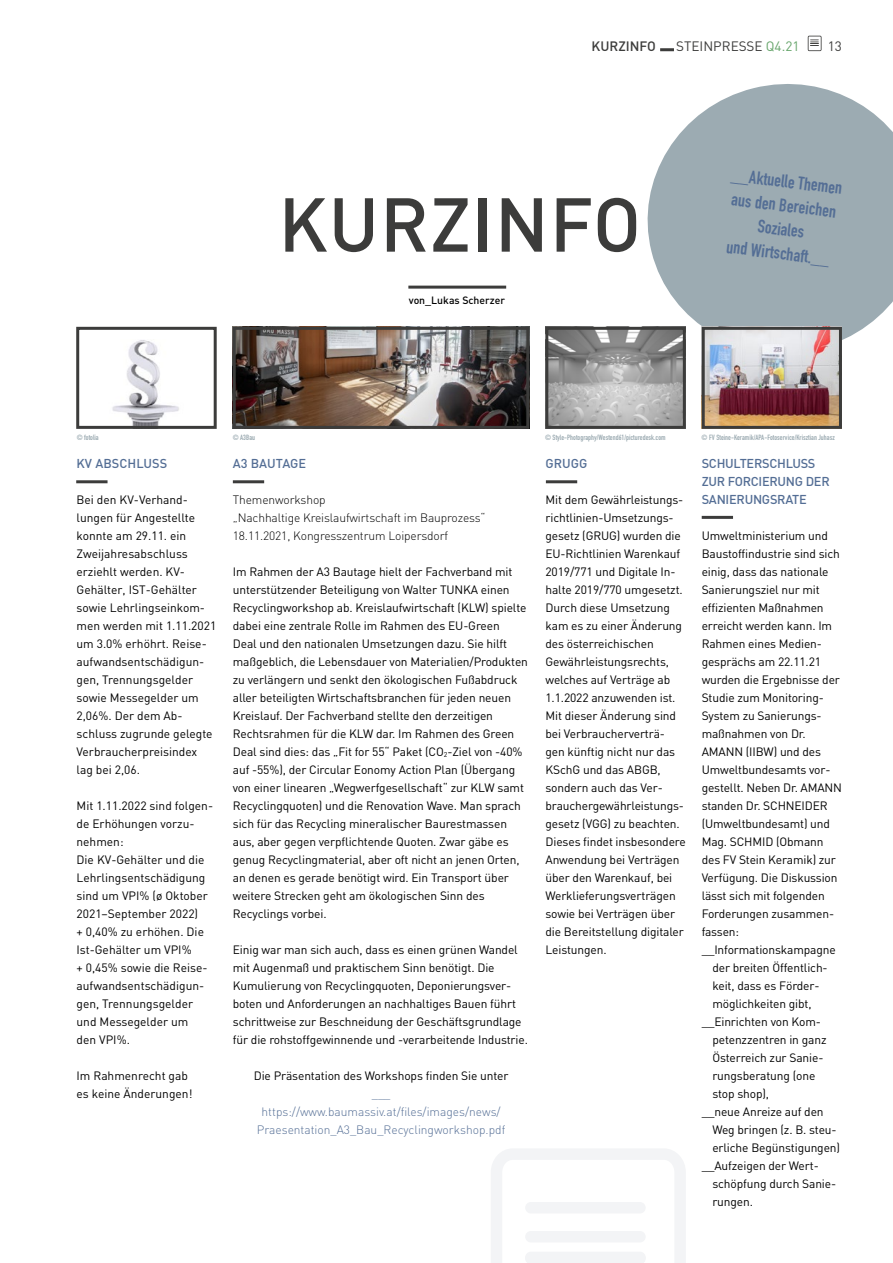
<style>
.page{position:relative;width:893px;height:1263px;background:#fff}
.page>*{position:absolute;margin:0;border:0;box-sizing:border-box;transform-origin:0 0}
.HEADLINE_1{font:500 75px "DIN";letter-spacing:.01em;color:#3c3c3b}
.Bildtext{font:18px/24px "DIN Engschrift";color:#546e95;text-align:center}
.t1{font:13.5px "DIN";color:#3c3c3b}
.t2{font:500 13.5px "DIN";color:#3c3c3b}
.Zwischenheadline{font:500 12.75px/18px "DIN";letter-spacing:-.02em;color:#546e95}
.Zwischenheadline-2{font:500 12.75px "DIN";letter-spacing:.005em;color:#546e95}
.Fließtext_NEU{font:12px/18px "DIN";letter-spacing:-.01em;color:#000}
.Fließtext_NEU-2{font:300 12px/18px "DIN";letter-spacing:-.01em;color:#000}
.Fließtext_NEU-3{font:300 12px/18px "DIN";color:#546e95;text-align:center}
.Fließtext_NEU-4{font:500 10.5px "DIN";color:#000}
.Bildtext-2{font:7.5px "DIN Engschrift";letter-spacing:.005em;color:#9cabb2}
.s1{color:#66a56b}
</style>
<div class="page">
<svg style="left:491px;top:1149px;width:195px;height:114px"></svg>
<div style="left:525px;top:1202px;width:121px;height:11px;background:#f3f4f6;border-radius:6px"></div>
<div style="left:525px;top:1231px;width:121px;height:11px;background:#f3f4f6;border-radius:6px"></div>
<div style="left:525px;top:1252px;width:121px;height:11px;background:#f3f4f6;border-radius:6px"></div>
<svg style="left:634px;top:84px;width:259px;height:283px;fill:#9cabb2"></svg>
<img style="left:112px;top:340px;width:67px;height:85px">
<div style="left:76px;top:327px;width:141px;height:102px;border:3px solid #3c3c3b"></div>
<img style="left:237px;top:331px;width:288px;height:94px">
<div style="left:233px;top:327px;width:296px;height:102px;border:3px solid #3c3c3b"></div>
<img style="left:549px;top:331px;width:133px;height:94px">
<div style="left:545px;top:327px;width:141px;height:102px;border:3px solid #3c3c3b"></div>
<hr style="left:76px;top:480px;width:32px;height:3px;background:#3c3c3b">
<hr style="left:233px;top:480px;width:31px;height:3px;background:#3c3c3b">
<hr style="left:546px;top:480px;width:31px;height:3px;background:#3c3c3b">
<hr style="left:702px;top:516px;width:31px;height:3px;background:#3c3c3b">
<img style="left:706px;top:331px;width:132px;height:94px">
<div style="left:702px;top:327px;width:140px;height:102px;border:3px solid #3c3c3b"></div>
<hr style="left:408px;top:286px;width:98px;height:3px;background:#3c3c3b">
<hr style="left:660px;top:48px;width:14px;height:3px;background:#3c3c3b">
<svg style="left:808px;top:36px;width:13px;height:15px"></svg>
<p class="t2" style="left:592px;top:38px;width:66px">KURZINFO</p>
<p class="t1" style="left:676px;top:38px;width:125px">STEINPRESSE <span class="s1">Q4.21</span></p>
<p class="t1" style="left:828px;top:38px;width:16px">13</p>
<p class="HEADLINE_1" style="left:278px;top:177px;width:364px">KURZINFO</p>
<p class="Fließtext_NEU-4" style="left:409px;top:293px;width:98px">von_Lukas Scherzer</p>
<p class="Bildtext" style="left:733px;top:162px;width:113px;rotate:7deg">__Aktuelle Themen aus den Bereichen<br>Soziales<br>und Wirtschaft.__</p>
<p class="Bildtext-2" style="left:77px;top:432px;width:24px">© fotolia</p>
<p class="Bildtext-2" style="left:233px;top:432px;width:24px">© A3Bau</p>
<p class="Bildtext-2" style="left:545px;top:432px;width:122px">© Style-Photography/Westend61/picturedesk.com</p>
<p class="Bildtext-2" style="left:702px;top:432px;width:135px">© FV Steine-Keramik/APA-Fotoservice/Krisztian Juhasz</p>
<p class="Zwischenheadline-2" style="left:77px;top:455px;width:92px">KV ABSCHLUSS</p>
<p class="Zwischenheadline-2" style="left:233px;top:455px;width:75px">A3 BAUTAGE</p>
<p class="Zwischenheadline" style="left:545px;top:454px;width:44px">GRUGG</p>
<p class="Fließtext_NEU" style="left:77px;top:490px;width:141px">Bei den KV-Verhand&shy;lungen für Angestellte konnte am 29.11. ein<br>Zweijahresabschluss erziehlt werden. KV-<br>Gehälter, IST-Gehälter sowie Lehrlingseinkom&shy;men werden mit 1.11.2021 um 3.0% erhöhrt. Reise&shy;aufwandsentschädigun&shy;gen, Trennungsgelder sowie Messegelder um<br>2,06%. Der dem Ab&shy;schluss zugrunde gelegte<br>Verbraucherpreisindex lag bei 2,06.</p>
<p class="Fließtext_NEU" style="left:77px;top:796px;width:138px">Mit 1.11.2022 sind folgen&shy;de Erhöhungen vorzu&shy;nehmen:</p>
<p class="Fließtext_NEU" style="left:77px;top:850px;width:133px">Die KV-Gehälter und die<br>Lehrlingsentschädigung sind um VPI% (ø Oktober<br>2021–September 2022)<br>+ 0,40% zu erhöhen. Die<br>Ist-Gehälter um VPI%<br>+ 0,45% sowie die Reise&shy;aufwandsentschädigun&shy;gen, Trennungsgelder und Messegelder um den VPI%.</p>
<p class="Fließtext_NEU" style="left:77px;top:1066px;width:117px">Im Rahmenrecht gab es keine Änderungen!</p>
<p class="Fließtext_NEU-2" style="left:233px;top:491px;width:254px">Themenworkshop<br>„Nachhaltige Kreislaufwirtschaft im Bauprozess“<br>18.11.2021, Kongresszentrum Loipersdorf</p>
<p class="Fließtext_NEU" style="left:233px;top:562px;width:297px">Im Rahmen der A3 Bautage hielt der Fachverband mit unterstützender Beteiligung von Walter TUNKA einen Recyclingworkshop ab. Kreislaufwirtschaft (KLW) spielte dabei eine zentrale Rolle im Rahmen des EU-Green<br>Deal und den nationalen Umsetzungen dazu. Sie hilft maßgeblich, die Lebensdauer von Materialien/Produkten zu verlängern und senkt den ökologischen Fußabdruck aller beteiligten Wirtschaftsbranchen für jeden neuen Kreislauf. Der Fachverband stellte den derzeitigen Rechtsrahmen für die KLW dar. Im Rahmen des Green Deal sind dies: das „Fit for 55“ Paket (CO<sub>2</sub>-Ziel von -40% auf -55%), der Circular Eonomy Action Plan (Übergang von einer linearen „Wegwerfgesellschaft“ zur KLW samt Recyclingquoten) und die Renovation Wave. Man sprach sich für das Recycling mineralischer Baurestmassen aus, aber gegen verpflichtende Quoten. Zwar gäbe es genug Recyclingmaterial, aber oft nicht an jenen Orten, an denen es gerade benötigt wird. Ein Transport über weitere Strecken geht am ökologischen Sinn des Recyclings vorbei.</p>
<p class="Fließtext_NEU" style="left:233px;top:940px;width:297px">Einig war man sich auch, dass es einen grünen Wandel mit Augenmaß und praktischem Sinn benötigt. Die Kumulierung von Recyclingquoten, Deponierungsver&shy;boten und Anforderungen an nachhaltiges Bauen führt schrittweise zur Beschneidung der Geschäftsgrundlage für die rohstoffgewinnende und -verarbeitende Industrie.</p>
<p class="Fließtext_NEU" style="left:254px;top:1066px;width:256px">Die Präsentation des Workshops finden Sie unter</p>
<p class="Fließtext_NEU-3" style="left:372px;top:1085px;width:20px">___</p>
<p class="Fließtext_NEU-3" style="left:257px;top:1103px;width:250px">https://www.baumassiv.at/files/images/news/<br>Praesentation_A3_Bau_Recyclingworkshop.pdf</p>
<p class="Fließtext_NEU" style="left:545px;top:490px;width:142px">Mit dem Gewährleistungs&shy;richtlinien-Umsetzungs&shy;gesetz (GRUG) wurden die<br>EU-Richtlinien Warenkauf<br>2019/771 und Digitale In&shy;halte 2019/770 umgesetzt.<br>Durch diese Umsetzung kam es zu einer Änderung des österreichischen<br>Gewährleistungsrechts, welches auf Verträge ab<br>1.1.2022 anzuwenden ist.<br>Mit dieser Änderung sind bei Verbraucherverträ&shy;gen künftig nicht nur das<br>KSchG und das ABGB, sondern auch das Ver&shy;brauchergewährleistungs&shy;gesetz (VGG) zu beachten.<br>Dieses findet insbesondere<br>Anwendung bei Verträgen über den Warenkauf, bei<br>Werklieferungsverträgen sowie bei Verträgen über die Bereitstellung digitaler<br>Leistungen.</p>
<p class="Zwischenheadline" style="left:702px;top:454px;width:129px">SCHULTERSCHLUSS<br>ZUR FORCIERUNG DER<br>SANIERUNGSRATE</p>
<p class="Fließtext_NEU" style="left:702px;top:526px;width:142px">Umweltministerium und<br>Baustoffindustrie sind sich einig, dass das nationale<br>Sanierungsziel nur mit effizienten Maßnahmen erreicht werden kann. Im<br>Rahmen eines Medien&shy;gesprächs am 22.11.21 wurden die Ergebnisse der<br>Studie zum Monitoring-<br>System zu Sanierungs&shy;maßnahmen von Dr.<br>AMANN (IIBW) und des<br>Umweltbundesamts vor&shy;gestellt. Neben Dr. AMANN standen Dr. SCHNEIDER (Umweltbundesamt) und<br>Mag. SCHMID (Obmann des FV Stein Keramik) zur<br>Verfügung. Die Diskussion lässt sich mit folgenden<br>Forderungen zusammen&shy;fassen:</p>
<p class="Fließtext_NEU" style="left:712px;top:940px;width:125px;text-indent:-11px">__Informationskampagne der breiten Öffentlich&shy;keit, dass es Förder&shy;möglichkeiten gibt,</p>
<p class="Fließtext_NEU" style="left:712px;top:1012px;width:116px;text-indent:-11px">__Einrichten von Kom&shy;petenzzentren in ganz<br>Österreich zur Sanie&shy;rungsberatung (one stop shop),</p>
<p class="Fließtext_NEU" style="left:712px;top:1102px;width:129px;text-indent:-11px">__neue Anreize auf den<br>Weg bringen (z. B. steu&shy;erliche Begünstigungen)</p>
<p class="Fließtext_NEU" style="left:712px;top:1156px;width:125px;text-indent:-11px">__Aufzeigen der Wert&shy;schöpfung durch Sanie&shy;rungen.</p>
</div>
